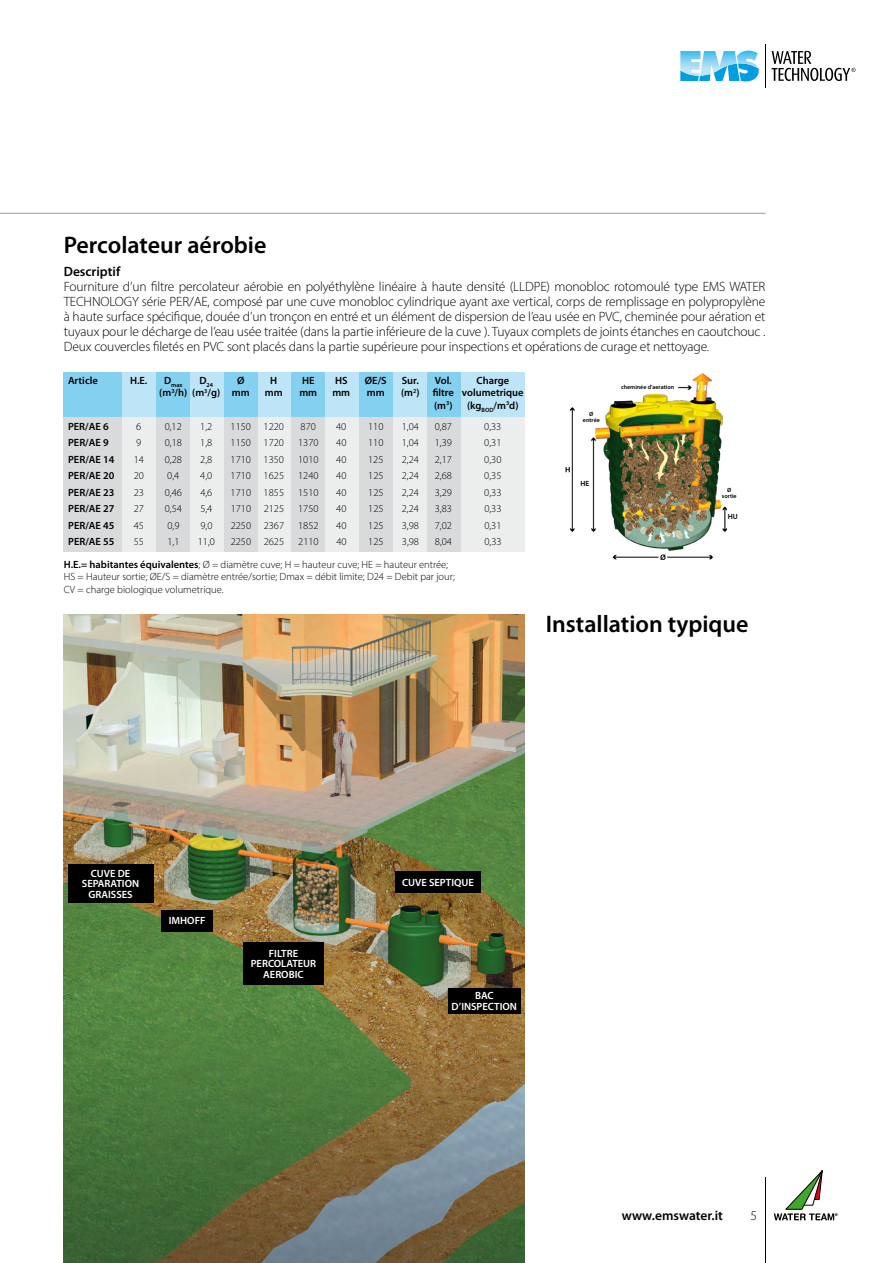
<style>
.page{position:relative;width:893px;height:1263px;background:#fff}
.page>*{position:absolute;margin:0;border:0;box-sizing:border-box;transform-origin:0 0}
.t1{font:600 24px "Myriad Pro";color:#000}
.t2{font:300 13.5px/15px "Myriad Pro";letter-spacing:-.01em;color:#000;text-align:justify}
.t3{font:600 13.5px "Myriad Pro";color:#000}
.t4{font:300 10.5px/12.6px "Myriad Pro";color:#000}
.t5{font:600 10.5px/12.6px "Myriad Pro";color:#000}
.t6{font:600 10.5px/10.5px "Myriad Pro";color:#fff;text-align:center}
.t7{font:600 7.5px "Myriad Pro";color:#000}
.t8{font:600 6.15px "Myriad Pro";color:#000}
.t9{font:600 6px/6px "Myriad Pro";color:#000;text-align:center}
.s1{font-weight:600}
</style>
<div class="page">
<img style="left:64px;top:614px;width:460px;height:649px">
<img style="left:566px;top:373px;width:161px;height:186px">
<hr style="left:765px;top:1177px;width:1px;height:86px;background:#000">
<svg style="left:680px;top:51px;width:79px;height:30px;background:#75cbee"></svg>
<hr style="left:765px;top:44px;width:1px;height:44px;background:#000">
<svg style="left:772px;top:51px;width:84px;height:30px"></svg>
<svg style="left:774px;top:1170px;width:64px;height:50px"></svg>
<hr style="left:0;top:213px;width:765px;height:1px;background:#9c9e9f">
<div style="left:64px;top:417px;width:460px;height:135px;background:#eceded"></div>
<div style="left:64px;top:373px;width:460px;height:44px;background:#bde4f7"></div>
<div style="left:64px;top:373px;width:58px;height:44px;background:#84d0f0"></div>
<div style="left:64px;top:417px;width:58px;height:135px;background:#d9dadb"></div>
<div style="left:156px;top:373px;width:34px;height:44px;background:#84d0f0"></div>
<div style="left:156px;top:417px;width:34px;height:135px;background:#d9dadb"></div>
<div style="left:224px;top:373px;width:34px;height:44px;background:#84d0f0"></div>
<div style="left:224px;top:417px;width:34px;height:135px;background:#d9dadb"></div>
<div style="left:291px;top:373px;width:34px;height:44px;background:#84d0f0"></div>
<div style="left:291px;top:417px;width:34px;height:135px;background:#d9dadb"></div>
<div style="left:359px;top:373px;width:34px;height:44px;background:#84d0f0"></div>
<div style="left:359px;top:417px;width:34px;height:135px;background:#d9dadb"></div>
<div style="left:427px;top:373px;width:34px;height:44px;background:#84d0f0"></div>
<div style="left:427px;top:417px;width:34px;height:135px;background:#d9dadb"></div>
<div style="left:395px;top:872px;width:85px;height:21px;background:#000"></div>
<div style="left:162px;top:910px;width:51px;height:21px;background:#000"></div>
<div style="left:243px;top:942px;width:81px;height:42px;background:#000"></div>
<div style="left:448px;top:988px;width:72px;height:25px;background:#000"></div>
<div style="left:68px;top:864px;width:85px;height:38px;background:#000"></div>
<h1 class="t1" style="left:64px;top:229px;width:204px">Percolateur aérobie</h1>
<p class="t3" style="left:64px;top:263px;width:58px">Descriptif</p>
<p class="t2" style="left:64px;top:279px;width:703px">Fourniture d’un filtre percolateur aérobie en polyéthylène linéaire à haute densité (LLDPE) monobloc rotomoulé type EMS WATER TECHNOLOGY série PER/AE, composé par une cuve monobloc cylindrique ayant axe vertical, corps de remplissage en polypropylène à haute surface spécifique, douée d’un tronçon en entré et un élément de dispersion de l’eau usée en PVC, cheminée pour aération et tuyaux pour le décharge de l’eau usée traitée (dans la partie inférieure de la cuve ). Tuyaux complets de joints étanches en caoutchouc .<br>Deux couvercles filetés en PVC sont placés dans la partie supérieure pour inspections et opérations de curage et nettoyage.</p>
<p class="t5" style="left:68px;top:373px;width:31px">Article</p>
<p class="t5" style="left:130px;top:373px;width:19px">H.E.</p>
<p class="t8" style="left:164px;top:381px;width:20px"><sup>D</sup>max</p>
<p class="t8" style="left:199px;top:381px;width:15px"><sup>D</sup>24</p>
<p class="t5" style="left:237px;top:373px;width:9px">Ø</p>
<p class="t5" style="left:270px;top:373px;width:9px">H</p>
<p class="t5" style="left:302px;top:373px;width:14px">HE</p>
<p class="t5" style="left:335px;top:373px;width:14px">HS</p>
<p class="t5" style="left:365px;top:373px;width:23px">ØE/S</p>
<p class="t5" style="left:402px;top:373px;width:19px">Sur.</p>
<p class="t5" style="left:435px;top:373px;width:18px">Vol.</p>
<p class="t5" style="left:476px;top:373px;width:34px">Charge</p>
<p class="t5" style="left:159px;top:386px;width:92px">(m<sup>3</sup>/h) (m<sup>3</sup>/g) mm</p>
<p class="t5" style="left:265px;top:386px;width:19px">mm</p>
<p class="t5" style="left:299px;top:386px;width:19px">mm</p>
<p class="t5" style="left:332px;top:386px;width:19px">mm</p>
<p class="t5" style="left:367px;top:386px;width:19px">mm</p>
<p class="t5" style="left:434px;top:386px;width:91px;text-indent:-33px">(m<sup>2</sup>) filtre volumetrique (m<sup>3</sup>) (kg<sub>BOD</sub>/m<sup>3</sup>d)</p>
<p class="t5" style="left:68px;top:419px;width:42px">PER/AE 6</p>
<p class="t4" style="left:136px;top:420px;width:7px">6</p>
<p class="t4" style="left:165px;top:420px;width:19px">0,12</p>
<p class="t4" style="left:200px;top:420px;width:14px">1,2</p>
<p class="t4" style="left:231px;top:420px;width:55px">1150 1220</p>
<p class="t4" style="left:301px;top:420px;width:17px">870</p>
<p class="t4" style="left:336px;top:420px;width:12px">40</p>
<p class="t4" style="left:368px;top:420px;width:17px">110</p>
<p class="t4" style="left:402px;top:420px;width:19px">1,04</p>
<p class="t4" style="left:435px;top:420px;width:19px">0,87</p>
<p class="t4" style="left:484px;top:420px;width:19px">0,33</p>
<p class="t5" style="left:68px;top:436px;width:42px">PER/AE 9</p>
<p class="t4" style="left:136px;top:436px;width:7px">9</p>
<p class="t4" style="left:165px;top:436px;width:19px">0,18</p>
<p class="t4" style="left:200px;top:436px;width:14px">1,8</p>
<p class="t4" style="left:231px;top:436px;width:55px">1150 1720</p>
<p class="t4" style="left:298px;top:436px;width:22px">1370</p>
<p class="t4" style="left:336px;top:436px;width:12px">40</p>
<p class="t4" style="left:368px;top:436px;width:17px">110</p>
<p class="t4" style="left:402px;top:436px;width:19px">1,04</p>
<p class="t4" style="left:435px;top:436px;width:19px">1,39</p>
<p class="t4" style="left:484px;top:436px;width:19px">0,31</p>
<p class="t5" style="left:68px;top:452px;width:48px">PER/AE 14</p>
<p class="t4" style="left:134px;top:453px;width:12px">14</p>
<p class="t4" style="left:165px;top:453px;width:19px">0,28</p>
<p class="t4" style="left:200px;top:453px;width:14px">2,8</p>
<p class="t4" style="left:231px;top:453px;width:55px">1710 1350</p>
<p class="t4" style="left:298px;top:453px;width:22px">1010</p>
<p class="t4" style="left:336px;top:453px;width:12px">40</p>
<p class="t4" style="left:368px;top:453px;width:17px">125</p>
<p class="t4" style="left:402px;top:453px;width:19px">2,24</p>
<p class="t4" style="left:435px;top:453px;width:19px">2,17</p>
<p class="t4" style="left:484px;top:453px;width:19px">0,30</p>
<p class="t5" style="left:68px;top:469px;width:48px">PER/AE 20</p>
<p class="t4" style="left:134px;top:469px;width:12px">20</p>
<p class="t4" style="left:167px;top:469px;width:14px">0,4</p>
<p class="t4" style="left:200px;top:469px;width:14px">4,0</p>
<p class="t4" style="left:231px;top:469px;width:55px">1710 1625</p>
<p class="t4" style="left:298px;top:469px;width:22px">1240</p>
<p class="t4" style="left:336px;top:469px;width:12px">40</p>
<p class="t4" style="left:368px;top:469px;width:17px">125</p>
<p class="t4" style="left:402px;top:469px;width:19px">2,24</p>
<p class="t4" style="left:435px;top:469px;width:19px">2,68</p>
<p class="t4" style="left:484px;top:469px;width:19px">0,35</p>
<p class="t5" style="left:68px;top:485px;width:48px">PER/AE 23</p>
<p class="t4" style="left:134px;top:486px;width:12px">23</p>
<p class="t4" style="left:165px;top:486px;width:19px">0,46</p>
<p class="t4" style="left:200px;top:486px;width:14px">4,6</p>
<p class="t4" style="left:231px;top:486px;width:55px">1710 1855</p>
<p class="t4" style="left:298px;top:486px;width:22px">1510</p>
<p class="t4" style="left:336px;top:486px;width:12px">40</p>
<p class="t4" style="left:368px;top:486px;width:17px">125</p>
<p class="t4" style="left:402px;top:486px;width:19px">2,24</p>
<p class="t4" style="left:435px;top:486px;width:19px">3,29</p>
<p class="t4" style="left:484px;top:486px;width:19px">0,33</p>
<p class="t5" style="left:68px;top:502px;width:48px">PER/AE 27</p>
<p class="t4" style="left:134px;top:502px;width:12px">27</p>
<p class="t4" style="left:165px;top:502px;width:19px">0,54</p>
<p class="t4" style="left:200px;top:502px;width:14px">5,4</p>
<p class="t4" style="left:231px;top:502px;width:55px">1710 2125</p>
<p class="t4" style="left:298px;top:502px;width:22px">1750</p>
<p class="t4" style="left:336px;top:502px;width:12px">40</p>
<p class="t4" style="left:368px;top:502px;width:17px">125</p>
<p class="t4" style="left:402px;top:502px;width:19px">2,24</p>
<p class="t4" style="left:435px;top:502px;width:19px">3,83</p>
<p class="t4" style="left:484px;top:502px;width:19px">0,33</p>
<p class="t5" style="left:68px;top:518px;width:48px">PER/AE 45</p>
<p class="t4" style="left:134px;top:519px;width:12px">45</p>
<p class="t4" style="left:167px;top:519px;width:14px">0,9</p>
<p class="t4" style="left:200px;top:519px;width:14px">9,0</p>
<p class="t4" style="left:231px;top:519px;width:55px">2250 2367</p>
<p class="t4" style="left:298px;top:519px;width:22px">1852</p>
<p class="t4" style="left:336px;top:519px;width:12px">40</p>
<p class="t4" style="left:368px;top:519px;width:17px">125</p>
<p class="t4" style="left:402px;top:519px;width:19px">3,98</p>
<p class="t4" style="left:435px;top:519px;width:19px">7,02</p>
<p class="t4" style="left:484px;top:519px;width:19px">0,31</p>
<p class="t5" style="left:68px;top:535px;width:48px">PER/AE 55</p>
<p class="t4" style="left:134px;top:535px;width:12px">55</p>
<p class="t4" style="left:167px;top:535px;width:14px">1,1</p>
<p class="t4" style="left:198px;top:535px;width:19px">11,0</p>
<p class="t4" style="left:231px;top:535px;width:55px">2250 2625</p>
<p class="t4" style="left:298px;top:535px;width:22px">2110</p>
<p class="t4" style="left:336px;top:535px;width:12px">40</p>
<p class="t4" style="left:368px;top:535px;width:17px">125</p>
<p class="t4" style="left:402px;top:535px;width:19px">3,98</p>
<p class="t4" style="left:435px;top:535px;width:19px">8,04</p>
<p class="t4" style="left:484px;top:535px;width:19px">0,33</p>
<p class="t4" style="left:64px;top:558px;width:393px"><span class="s1">H.E.= habitantes équivalentes</span>; Ø = diamètre cuve; H = hauteur cuve; HE = hauteur entrée;<br>HS = Hauteur sortie; ØE/S = diamètre entrée/sortie; Dmax = débit limite; D24 = Debit par jour;<br>CV = charge biologique volumetrique.</p>
<p class="t9" style="left:583px;top:411px;width:18px">Ø entrée</p>
<p class="t9" style="left:621px;top:384px;width:55px">cheminée d’aeration</p>
<p class="t7" style="left:581px;top:478px;width:10px">HE</p>
<p class="t9" style="left:722px;top:487px;width:16px">Ø sortie</p>
<p class="t7" style="left:728px;top:512px;width:12px">HU</p>
<h1 class="t1" style="left:546px;top:609px;width:204px">Installation typique</h1>
<p class="t6" style="left:82px;top:868px;width:59px">CUVE DE<br>SEPARATION<br>GRAISSES</p>
<p class="t6" style="left:169px;top:915px;width:38px">IMHOFF</p>
<p class="t6" style="left:251px;top:947px;width:67px">FILTRE<br>PERCOLATEUR<br>AEROBIC</p>
<p class="t6" style="left:402px;top:877px;width:73px">CUVE SEPTIQUE</p>
<p class="t6" style="left:452px;top:990px;width:67px">BAC<br>D’INSPECTION</p>
<p class="t3" style="left:622px;top:1207px;width:103px">www.emswater.it</p>
<p class="t2" style="left:750px;top:1208px;width:8px">5</p>
</div>
